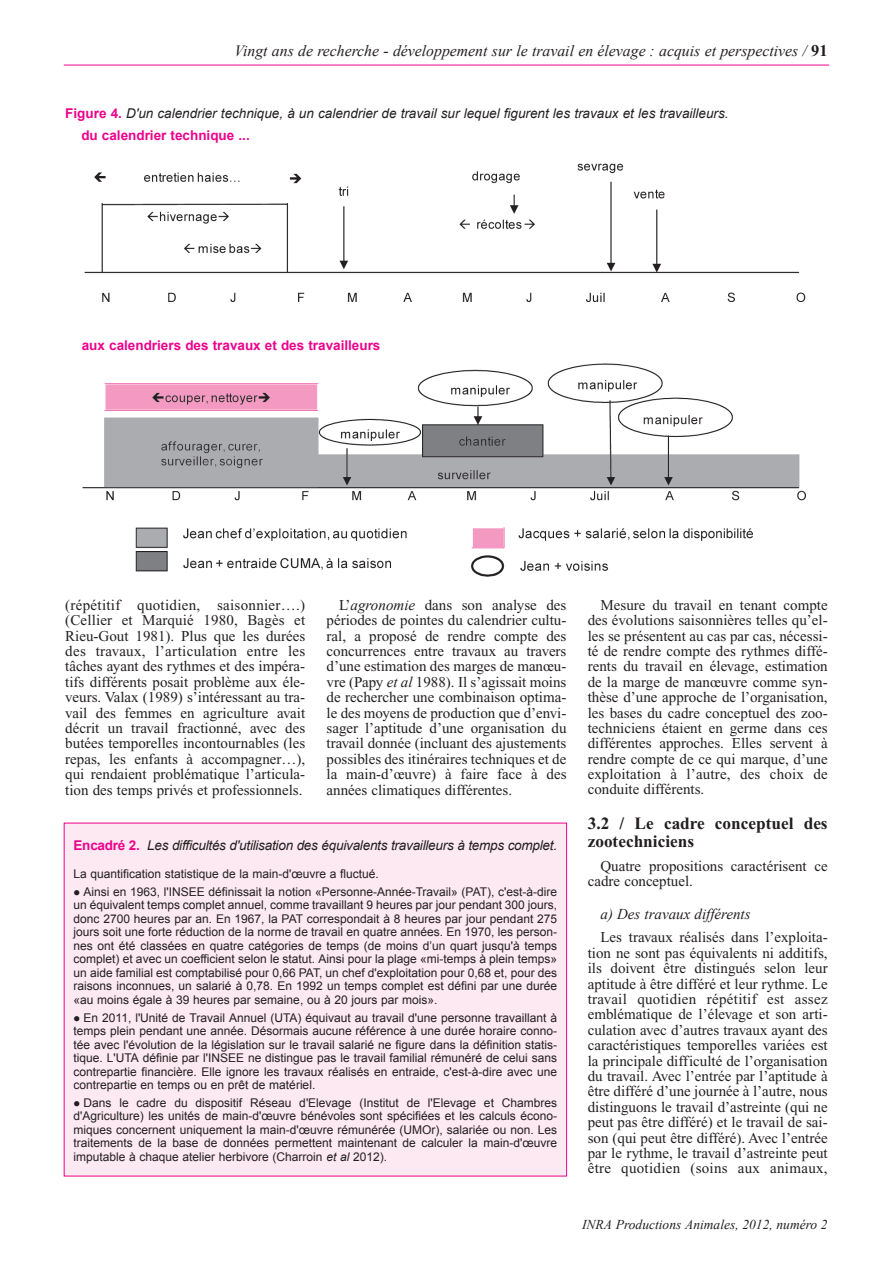
<style>
.page{position:relative;width:893px;height:1263px;background:#fff}
.page>*{position:absolute;margin:0;border:0;box-sizing:border-box;transform-origin:0 0}
.t1{font:700 17.25px/17.7px "Times New Roman";color:#231f20}
.t2{font:italic 15.75px "Times New Roman";color:#231f20}
.t3{font:15px/15.5px "Times New Roman";color:#231f20;text-align:justify}
.t4{font:italic 13.5px "Arial";color:#231f20}
.t5{font:700 13.5px "Arial";color:#ed028c}
.t6{font:italic 13.5px "Times New Roman";color:#231f20}
.t7{font:12px/13.5px "Arial";color:#231f20;text-align:justify}
.s1{font-weight:700;font-style:normal;font-size:16.5px}
.s2{font-weight:700;font-style:normal;color:#ed028c}
.s3{font-style:italic}
</style>
<div class="page">
<hr style="left:64px;top:65px;width:765px;height:1px;background:#ed028c">
<img style="left:82px;top:163px;width:724px;height:414px">
<div style="left:65px;top:823px;width:501px;height:353px;background:#fce9f1"></div>
<div style="left:80px;top:339px;width:429px;height:23px;background:#fff"></div>
<p class="t2" style="left:235px;top:42px;width:594px">Vingt ans de recherche - développement sur le travail en élevage : acquis et perspectives / <span class="s1">91</span></p>
<p class="t4" style="left:65px;top:105px;width:665px"><span class="s2">Figure 4.</span> D'un calendrier technique, à un calendrier de travail sur lequel figurent les travaux et les travailleurs.</p>
<p class="t5" style="left:81px;top:128px;width:170px">du calendrier technique ...</p>
<p class="t5" style="left:82px;top:338px;width:300px">aux calendriers des travaux et des travailleurs</p>
<p class="t3" style="left:65px;top:598px;width:241px">(répétitif quotidien, saisonnier….) (Cellier et Marquié 1980, Bagès et Rieu-Gout 1981). Plus que les durées des travaux, l’articulation entre les tâches ayant des rythmes et des impéra&shy;tifs différents posait problème aux éle&shy;veurs. Valax (1989) s’intéressant au tra&shy;vail des femmes en agriculture avait décrit un travail fractionné, avec des butées temporelles incontournables (les repas, les enfants à accompagner…), qui rendaient problématique l’articula&shy;tion des temps privés et professionnels.</p>
<p class="t3" style="left:326px;top:598px;width:241px;text-indent:13px">L’<span class="s3">agronomie</span> dans son analyse des périodes de pointes du calendrier cultu&shy;ral, a proposé de rendre compte des concurrences entre travaux au travers d’une estimation des marges de manœu&shy;vre (Papy <span class="s3">et al</span> 1988). Il s’agissait moins de rechercher une combinaison optima&shy;le des moyens de production que d’envi&shy;sager l’aptitude d’une organisation du travail donnée (incluant des ajustements possibles des itinéraires techniques et de la main-d’œuvre) à faire face à des années climatiques différentes.</p>
<p class="t3" style="left:588px;top:598px;width:241px;text-indent:13px">Mesure du travail en tenant compte des évolutions saisonnières telles qu’el&shy;les se présentent au cas par cas, nécessi&shy;té de rendre compte des rythmes diffé&shy;rents du travail en élevage, estimation de la marge de manœuvre comme syn&shy;thèse d’une approche de l’organisation, les bases du cadre conceptuel des zoo&shy;techniciens étaient en germe dans ces différentes approches. Elles servent à rendre compte de ce qui marque, d’une exploitation à l’autre, des choix de conduite différents.</p>
<p class="t1" style="left:588px;top:816px;width:241px">3.2 / Le cadre conceptuel des zootechniciens</p>
<p class="t3" style="left:588px;top:859px;width:241px;text-indent:13px">Quatre propositions caractérisent ce cadre conceptuel.</p>
<p class="t3" style="left:600px;top:903px;width:229px;line-height:23.9px"><span class="s3">a) Des travaux différents<br></span>Les travaux réalisés dans l’exploita-</p>
<p class="t3" style="left:588px;top:946px;width:242px">tion ne sont pas équivalents ni additifs, ils doivent être distingués selon leur aptitude à être différé et leur rythme. Le travail quotidien répétitif est assez emblématique de l’élevage et son arti&shy;culation avec d’autres travaux ayant des caractéristiques temporelles variées est la principale difficulté de l’organisation du travail. Avec l’entrée par l’aptitude à être différé d’une journée à l’autre, nous distinguons le travail d’astreinte (qui ne peut pas être différé) et le travail de sai&shy;son (qui peut être différé). Avec l’entrée par le rythme, le travail d’astreinte peut être quotidien (soins aux animaux,</p>
<p class="t4" style="left:74px;top:837px;width:485px"><span class="s2">Encadré 2.</span> Les difficultés d'utilisation des équivalents travailleurs à temps complet.</p>
<p class="t7" style="left:74px;top:867px;width:307px">La quantification statistique de la main-d'œuvre a fluctué.</p>
<p class="t7" style="left:74px;top:885px;width:485px">● Ainsi en 1963, l'INSEE définissait la notion «Personne-Année-Travail» (PAT), c'est-à-dire un équivalent temps complet annuel, comme travaillant 9 heures par jour pendant 300 jours, donc 2700 heures par an. En 1967, la PAT correspondait à 8 heures par jour pendant 275 jours soit une forte réduction de la norme de travail en quatre années. En 1970, les person&shy;nes ont été classées en quatre catégories de temps (de moins d’un quart jusqu'à temps complet) et avec un coefficient selon le statut. Ainsi pour la plage «mi-temps à plein temps» un aide familial est comptabilisé pour 0,66 PAT, un chef d'exploitation pour 0,68 et, pour des raisons inconnues, un salarié à 0,78. En 1992 un temps complet est défini par une durée «au moins égale à 39 heures par semaine, ou à 20 jours par mois».</p>
<p class="t7" style="left:74px;top:1010px;width:485px">● En 2011, l'Unité de Travail Annuel (UTA) équivaut au travail d'une personne travaillant à temps plein pendant une année. Désormais aucune référence à une durée horaire conno&shy;tée avec l'évolution de la législation sur le travail salarié ne figure dans la définition statis&shy;tique. L'UTA définie par l'INSEE ne distingue pas le travail familial rémunéré de celui sans contrepartie financière. Elle ignore les travaux réalisés en entraide, c'est-à-dire avec une contrepartie en temps ou en prêt de matériel.</p>
<p class="t7" style="left:74px;top:1096px;width:485px">● Dans le cadre du dispositif Réseau d'Elevage (Institut de l'Elevage et Chambres d'Agriculture) les unités de main-d'œuvre bénévoles sont spécifiées et les calculs écono&shy;miques concernent uniquement la main-d'œuvre rémunérée (UMOr), salariée ou non. Les traitements de la base de données permettent maintenant de calculer la main-d'œuvre imputable à chaque atelier herbivore (Charroin <span class="s3">et al</span> 2012).</p>
<p class="t6" style="left:582px;top:1217px;width:247px">INRA Productions Animales, 2012, numéro 2</p>
</div>
